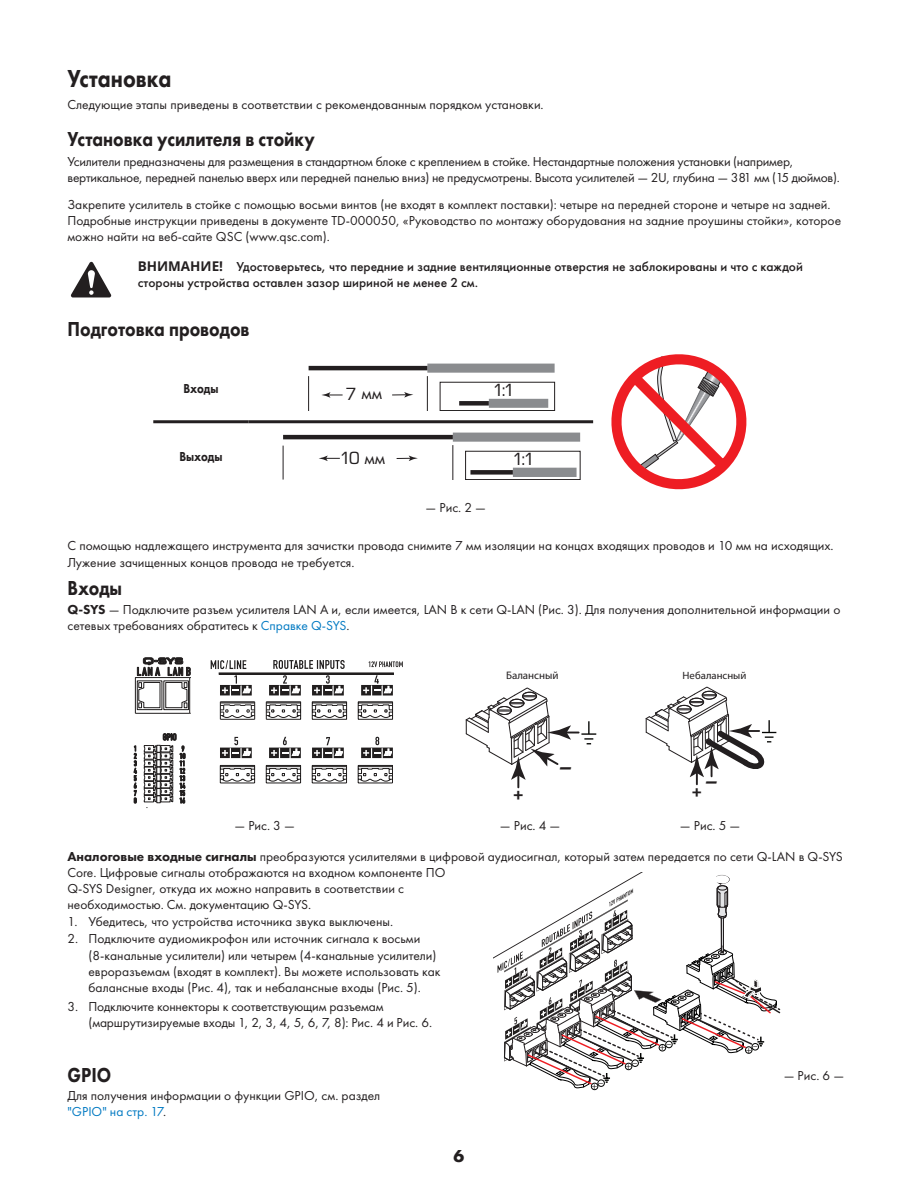
<style>
.page{position:relative;width:918px;height:1188px;background:#fff}
.page>*{position:absolute;margin:0;border:0;box-sizing:border-box;transform-origin:0 0}
.Heading_1{font:25.5px "Futura PT Heavy";color:#231f20;scale:.85 1}
.Heading_2{font:21px "Futura PT Heavy";color:#231f20;scale:.85 1}
.t1{font:18px "Eurostile Next LT Pro";color:#231f20}
.body_text{font:18px "Futura PT Book";color:#231f20}
.t2{font:18px "Futura PT Bold";color:#231f20}
.t3{font:700 17.55px "Eurostile";color:#231f20}
.t4{font:700 16.8px "Eurostile";color:#231f20}
.t5{font:italic 900 15px "Eurostile";color:#231f20}
.t6{font:italic 900 14.4px "Eurostile";color:#231f20}
.body_text-2{font:13.5px/16.2px "Futura PT Book";color:#231f20}
.body_text-3{font:13.5px/16.2px "Futura PT Book";letter-spacing:-.02em;color:#231f20}
.Caution_2_Line{font:13.5px/16.2px "Futura PT Medium";color:#231f20}
.Table_Column_Heading{font:13.5px "Futura PT Heavy";color:#231f20;scale:.85 1}
.t7{font:10.95px "Myriad Pro";color:#231f20}
.t8{font:10.5px "Myriad Pro";color:#231f20}
.t9{font:8.85px "Myriad Pro";color:#231f20;scale:1.12 1}
.s1{font-family:"Noto Sans";font-weight:700}
.s2{font-family:"Futura PT Heavy"}
.s3{color:#0079c2}
</style>
<div class="page">
<div style="left:219px;top:673px;width:175px;height:1px;border:1px solid #211e1e"></div>
<svg style="left:219px;top:675px;width:174px;height:109px"></svg>
<svg style="left:134px;top:746px;width:3px;height:58px"></svg>
<svg style="left:273px;top:660px;width:72px;height:9px"></svg>
<svg style="left:211px;top:660px;width:35px;height:9px"></svg>
<svg style="left:369px;top:661px;width:34px;height:6px"></svg>
<svg style="left:135px;top:657px;width:56px;height:57px"></svg>
<svg style="left:144px;top:733px;width:41px;height:75px"></svg>
<svg style="left:465px;top:687px;width:131px;height:102px"></svg>
<svg style="left:645px;top:686px;width:131px;height:100px"></svg>
<svg style="left:71px;top:262px;width:40px;height:35px"></svg>
<hr style="left:153px;top:420px;width:96px;height:3px;background:#231f20">
<hr style="left:249px;top:420px;width:344px;height:3px;background:#231f20">
<div style="left:427px;top:364px;width:128px;height:9px;background:#8a8c8f"></div>
<hr style="left:309px;top:366px;width:118px;height:4px;background:#231f20">
<hr style="left:308px;top:377px;width:1px;height:34px;background:#231f20">
<hr style="left:427px;top:377px;width:1px;height:34px;background:#231f20">
<svg style="left:321px;top:392px;width:22px;height:6px"></svg>
<svg style="left:392px;top:392px;width:21px;height:6px"></svg>
<div style="left:459px;top:401px;width:30px;height:5px;background:#231f20"></div>
<div style="left:489px;top:399px;width:59px;height:9px;background:#8a8c8f"></div>
<div style="left:440px;top:382px;width:115px;height:29px;border:1px solid #231f20"></div>
<svg style="left:611px;top:354px;width:135px;height:135px"></svg>
<div style="left:453px;top:433px;width:127px;height:9px;background:#8a8c8f"></div>
<hr style="left:283px;top:435px;width:170px;height:4px;background:#231f20">
<hr style="left:283px;top:446px;width:1px;height:34px;background:#231f20">
<hr style="left:453px;top:446px;width:1px;height:34px;background:#231f20">
<svg style="left:319px;top:456px;width:21px;height:5px"></svg>
<svg style="left:397px;top:456px;width:21px;height:5px"></svg>
<div style="left:470px;top:470px;width:43px;height:5px;background:#231f20"></div>
<div style="left:513px;top:468px;width:64px;height:9px;background:#8a8c8f"></div>
<div style="left:465px;top:451px;width:116px;height:29px;border:1px solid #231f20"></div>
<div style="left:591px;top:1083px;width:7px;height:7px;border:1px solid #040503;border-radius:50%"></div>
<svg style="left:494px;top:872px;width:287px;height:216px"></svg>
<p class="Heading_1" style="left:68px;top:62px;width:124px">Установка</p>
<p class="body_text-2" style="left:68px;top:96px;width:478px">Следующие этапы приведены в соответствии с рекомендованным порядком установки.</p>
<p class="Heading_2" style="left:68px;top:126px;width:293px">Установка усилителя в стойку</p>
<p class="body_text-3" style="left:68px;top:153px;width:774px">Усилители предназначены для размещения в стандартном блоке с креплением в стойке. Нестандартные положения установки (например, вертикальное, передней панелью вверх или передней панелью вниз) не предусмотрены. Высота усилителей — 2U, глубина — 381 мм (15 дюймов).</p>
<p class="body_text-2" style="left:68px;top:196px;width:775px">Закрепите усилитель в стойке с помощью восьми винтов (не входят в комплект поставки): четыре на передней стороне и четыре на задней.<br>Подробные инструкции приведены в документе TD-000050, «Руководство по монтажу оборудования на задние проушины стойки», которое можно найти на веб-сайте QSC (www.qsc.com).</p>
<p class="Caution_2_Line" style="left:138px;top:258px;width:667px"><span class="s1">ВНИМАНИЕ!</span> Удостоверьтесь, что передние и задние вентиляционные отверстия не заблокированы и что с каждой стороны устройства оставлен зазор шириной не менее 2 см.</p>
<p class="Heading_2" style="left:68px;top:316px;width:216px">Подготовка проводов</p>
<p class="Table_Column_Heading" style="left:183px;top:380px;width:43px">Входы</p>
<p class="t1" style="left:346px;top:384px;width:46px">7 mm</p>
<p class="t1" style="left:494px;top:380px;width:20px">1:1</p>
<p class="body_text" style="left:362px;top:383px;width:22px">мм</p>
<p class="Table_Column_Heading" style="left:179px;top:447px;width:52px">Выходы</p>
<p class="t1" style="left:342px;top:448px;width:54px">10 mm</p>
<p class="t1" style="left:514px;top:449px;width:20px">1:1</p>
<p class="body_text-2" style="left:426px;top:500px;width:62px">— Рис. 2 —</p>
<p class="body_text" style="left:364px;top:447px;width:22px">мм</p>
<p class="body_text-2" style="left:68px;top:538px;width:768px">С помощью надлежащего инструмента для зачистки провода снимите 7 мм изоляции на концах входящих проводов и 10 мм на исходящих.<br>Лужение зачищенных концов провода не требуется.</p>
<p class="Heading_2" style="left:68px;top:574px;width:66px">Входы</p>
<p class="body_text-2" style="left:68px;top:601px;width:774px"><span class="s2">Q-SYS</span> — Подключите разъем усилителя LAN A и, если имеется, LAN B к сети Q-LAN (Рис. 3). Для получения дополнительной информации о сетевых требованиях обратитесь к <span class="s3">Справке Q-SYS</span>.</p>
<p class="t7" style="left:506px;top:669px;width:54px">Балансный</p>
<p class="t8" style="left:683px;top:669px;width:65px">Небалансный</p>
<p class="t5" style="left:560px;top:756px;width:12px">—</p>
<p class="t6" style="left:706px;top:771px;width:12px">—</p>
<p class="t3" style="left:513px;top:783px;width:13px">+</p>
<p class="t4" style="left:691px;top:781px;width:12px">+</p>
<p class="body_text-2" style="left:234px;top:817px;width:62px">— Рис. 3 —</p>
<p class="body_text-2" style="left:500px;top:817px;width:62px">— Рис. 4 —</p>
<p class="body_text-2" style="left:680px;top:817px;width:62px">— Рис. 5 —</p>
<p class="body_text-2" style="left:68px;top:848px;width:777px"><span class="s2">Аналоговые входные сигналы</span> преобразуются усилителями в цифровой аудиосигнал, который затем передается по сети Q-LAN в Q-SYS Core. Цифровые сигналы отображаются на входном компоненте ПО<br>Q-SYS Designer, откуда их можно направить в соответствии с<br>необходимостью. См. документацию Q-SYS.</p>
<p class="body_text-2" style="left:68px;top:913px;width:327px">1. Убедитесь, что устройства источника звука выключены.</p>
<p class="body_text-2" style="left:88px;top:931px;width:354px;text-indent:-21px">2. Подключите аудиомикрофон или источник сигнала к восьми (8-канальные усилители) или четырем (4-канальные усилители) евроразъемам (входят в комплект). Вы можете использовать как балансные входы (Рис. 4), так и небалансные входы (Рис. 5).</p>
<p class="body_text-2" style="left:88px;top:998px;width:345px;text-indent:-21px">3. Подключите коннекторы к соответствующим разъемам (маршрутизируемые входы 1, 2, 3, 4, 5, 6, 7, 8): Рис. 4 и Рис. 6.</p>
<p class="Heading_2" style="left:68px;top:1062px;width:53px">GPIO</p>
<p class="body_text-2" style="left:68px;top:1087px;width:314px">Для получения информации о функции GPIO, см. раздел <span class="s3">"GPIO" на стр. 17</span>.</p>
<p class="t9" style="left:659px;top:1040px;width:12px">+-</p>
<p class="t9" style="left:746px;top:1043px;width:12px">+-</p>
<p class="t9" style="left:626px;top:1059px;width:12px">+-</p>
<p class="body_text-2" style="left:784px;top:1067px;width:62px">— Рис. 6 —</p>
<p class="t9" style="left:592px;top:1079px;width:12px">+-</p>
<h3 class="t2" style="left:454px;top:1144px;width:12px">6</h3>
</div>
